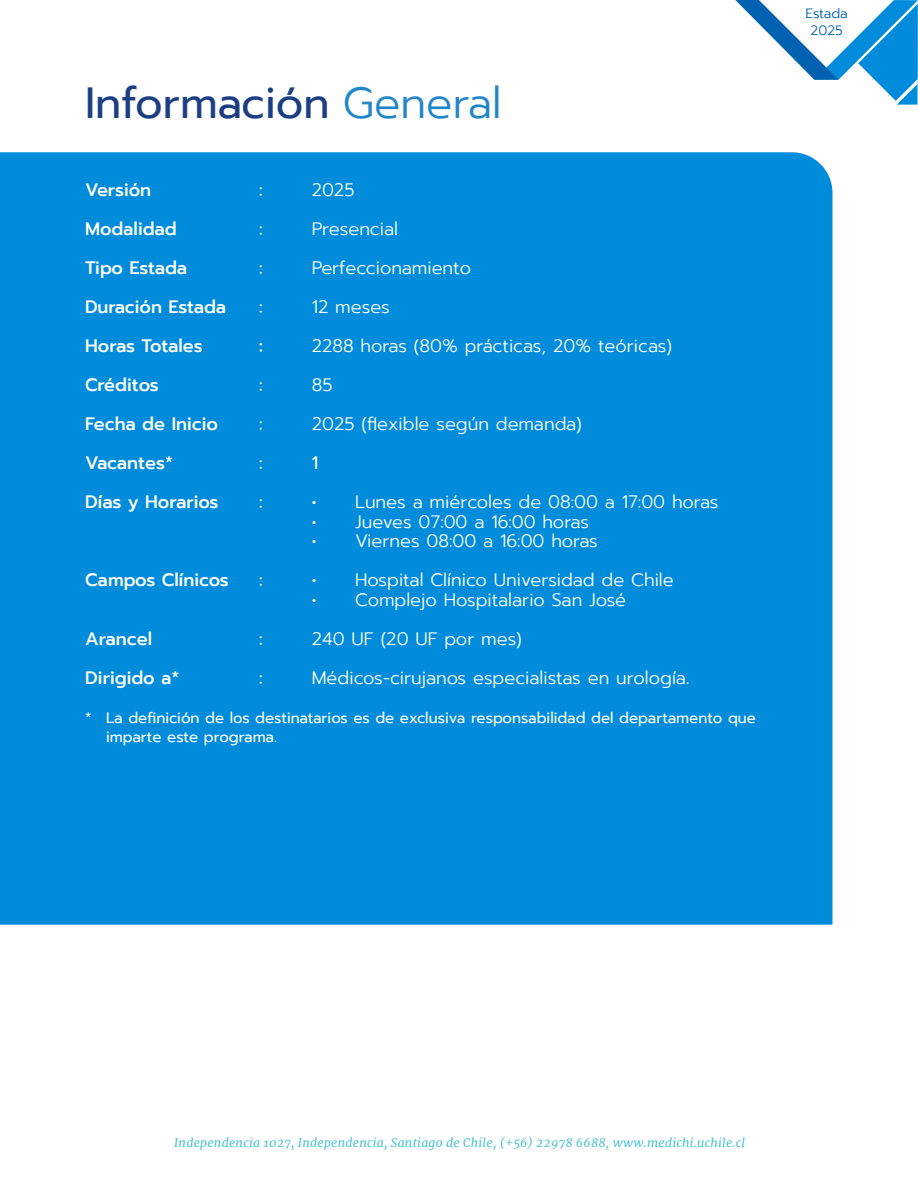
<style>
.page{position:relative;width:918px;height:1188px;background:#fff}
.page>*{position:absolute;margin:0;border:0;box-sizing:border-box;transform-origin:0 0}
.t1{font:43.5px "Prompt";color:#1c3f84}
.t2{font:300 18px "Prompt";color:#fff}
.t3{font:500 18px "Prompt";color:#fff}
.t4{font:18px "Prompt";color:#fff}
.t5{font:15px/19.5px "Prompt";color:#fff}
.t6{font:300 13.5px/16.2px "Prompt";letter-spacing:-.01em;color:#0061b0;text-align:center}
.t7{font:italic 12px "Merriweather";letter-spacing:.025em;color:#00a9c2}
.s1{font-weight:300;color:#2287c9}
.s2{font-weight:400}
</style>
<div class="page">
<svg style="left:735px;top:0;width:183px;height:105px"></svg>
<div style="left:0;top:152px;width:832px;height:773px;background:#008cdb"></div>
<h1 class="t1" style="left:85px;top:72px;width:418px">Información <span class="s1">General</span></h1>
<p class="t3" style="left:85px;top:177px;width:68px">Versión</p>
<p class="t4" style="left:259px;top:177px;width:5px">:</p>
<p class="t2" style="left:312px;top:177px;width:44px">2025</p>
<p class="t3" style="left:85px;top:216px;width:93px">Modalidad</p>
<p class="t4" style="left:259px;top:216px;width:5px">:</p>
<p class="t2" style="left:312px;top:216px;width:88px">Presencial</p>
<p class="t3" style="left:85px;top:255px;width:104px">Tipo Estada</p>
<p class="t4" style="left:259px;top:255px;width:5px">:</p>
<p class="t2" style="left:312px;top:255px;width:161px">Perfeccionamiento</p>
<p class="t3" style="left:85px;top:294px;width:143px">Duración Estada</p>
<p class="t4" style="left:259px;top:294px;width:5px">:</p>
<p class="t2" style="left:312px;top:294px;width:80px">12 meses</p>
<p class="t3" style="left:85px;top:333px;width:119px">Horas Totales</p>
<p class="t3" style="left:259px;top:333px;width:5px">:</p>
<p class="t2" style="left:312px;top:333px;width:362px">2288 horas (80% prácticas, 20% teóricas)</p>
<p class="t3" style="left:85px;top:372px;width:75px">Créditos</p>
<p class="t4" style="left:259px;top:372px;width:5px">:</p>
<p class="t2" style="left:312px;top:372px;width:22px">85</p>
<p class="t3" style="left:85px;top:411px;width:134px">Fecha de Inicio</p>
<p class="t4" style="left:259px;top:411px;width:5px">:</p>
<p class="t2" style="left:312px;top:411px;width:272px">2025 (flexible según demanda)</p>
<p class="t3" style="left:85px;top:450px;width:89px">Vacantes*</p>
<p class="t4" style="left:259px;top:450px;width:5px">:</p>
<p class="t4" style="left:312px;top:450px;width:8px">1</p>
<p class="t3" style="left:85px;top:489px;width:135px">Días y Horarios</p>
<p class="t4" style="left:259px;top:489px;width:5px">:</p>
<p class="t2" style="left:312px;top:489px;width:408px"><span class="s2">•</span> Lunes a miércoles de 08:00 a 17:00 horas</p>
<p class="t2" style="left:312px;top:509px;width:279px">• Jueves 07:00 a 16:00 horas</p>
<p class="t2" style="left:312px;top:528px;width:288px">• Viernes 08:00 a 16:00 horas</p>
<p class="t3" style="left:85px;top:567px;width:145px">Campos Clínicos</p>
<p class="t4" style="left:259px;top:567px;width:5px">:</p>
<p class="t2" style="left:312px;top:567px;width:364px"><span class="s2">•</span> Hospital Clínico Universidad de Chile</p>
<p class="t2" style="left:312px;top:587px;width:316px">• Complejo Hospitalario San José</p>
<p class="t3" style="left:85px;top:625px;width:68px">Arancel</p>
<p class="t4" style="left:259px;top:625px;width:5px">:</p>
<p class="t2" style="left:312px;top:626px;width:212px">240 UF (20 UF por mes)</p>
<p class="t3" style="left:85px;top:664px;width:96px">Dirigido a*</p>
<p class="t4" style="left:259px;top:665px;width:5px">:</p>
<p class="t2" style="left:312px;top:665px;width:379px">Médicos-cirujanos especialistas en urología.</p>
<p class="t5" style="left:106px;top:708px;width:651px;text-indent:-21px">* La definición de los destinatarios es de exclusiva responsabilidad del departamento que imparte este programa.</p>
<p class="t6" style="left:806px;top:6px;width:44px">Estada<br>2025</p>
<p class="t7" style="left:174px;top:1134px;width:572px">Independencia 1027, Independencia, Santiago de Chile, (+56) 22978 6688, www.medichi.uchile.cl</p>
</div>
